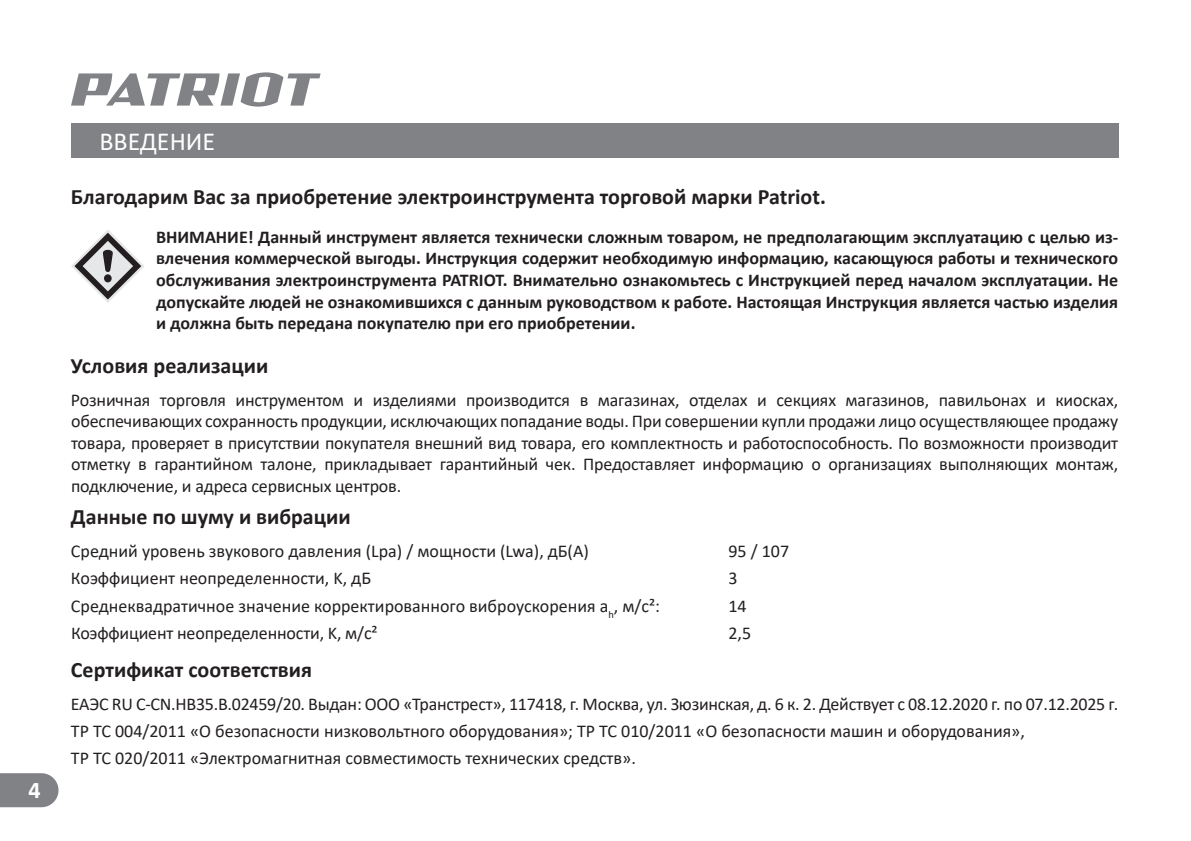
<style>
.page{position:relative;width:1191px;height:841px;background:#fff}
.page>*{position:absolute;margin:0;border:0;box-sizing:border-box;transform-origin:0 0}
.t1{font:26px "Calibri";color:#fff}
.t2{font:700 24px "Calibri";color:#fff}
.t3{font:700 22px "Calibri";color:#231f20}
.t4{font:18px/27.2px "Calibri";color:#231f20}
.t5{font:700 18px/21.6px "Calibri";color:#231f20;text-align:justify}
</style>
<div class="page">
<svg style="left:71px;top:72px;width:249px;height:35px"></svg>
<div style="left:71px;top:123px;width:1047px;height:34px;background:#808285"></div>
<svg style="left:0;top:773px;width:58px;height:34px;background:#87898c"></svg>
<svg style="left:71px;top:230px;width:73px;height:73px"></svg>
<h2 class="t2" style="left:28px;top:773px;width:14px">4</h2>
<h1 class="t1" style="left:99px;top:123px;width:117px">ВВЕДЕНИЕ</h1>
<p class="t3" style="left:71px;top:181px;width:756px">Благодарим Вас за приобретение электроинструмента торговой марки Patriot.</p>
<p class="t5" style="left:156px;top:226px;width:963px">ВНИМАНИЕ! Данный инструмент является технически сложным товаром, не предполагающим эксплуатацию с целью из&shy;влечения коммерческой выгоды. Инструкция содержит необходимую информацию, касающуюся работы и технического обслуживания электроинструмента PATRIOT. Внимательно ознакомьтесь с Инструкцией перед началом эксплуатации. Не допускайте людей не ознакомившихся с данным руководством к работе. Настоящая Инструкция является частью изделия и должна быть передана покупателю при его приобретении.</p>
<p class="t3" style="left:71px;top:350px;width:199px">Условия реализации</p>
<p class="t4" style="left:71px;top:388px;width:1048px;line-height:21.6px;text-align:justify">Розничная торговля инструментом и изделиями производится в магазинах, отделах и секциях магазинов, павильонах и киосках, обеспечивающих сохранность продукции, исключающих попадание воды. При совершении купли продажи лицо осуществляющее продажу товара, проверяет в присутствии покупателя внешний вид товара, его комплектность и работоспособность. По возможности производит отметку в гарантийном талоне, прикладывает гарантийный чек. Предоставляет информацию о организациях выполняющих монтаж, подключение, и адреса сервисных центров.</p>
<p class="t3" style="left:71px;top:501px;width:281px">Данные по шуму и вибрации</p>
<p class="t4" style="left:71px;top:537px;width:590px">Средний уровень звукового давления (Lpa) / мощности (Lwa), дБ(A)<br>Коэффициент неопределенности, K, дБ<br>Среднеквадратичное значение корректированного виброускорения a<sub>h</sub>, м/с²:<br>Коэффициент неопределенности, K, м/с²</p>
<p class="t3" style="left:71px;top:653px;width:242px">Сертификат соответствия</p>
<p class="t4" style="left:71px;top:689px;width:1048px">EAЭС RU C-CN.HB35.B.02459/20. Выдан: ООО «Транстрест», 117418, г. Москва, ул. Зюзинская, д. 6 к. 2. Действует с 08.12.2020 г. по 07.12.2025 г.<br>ТР ТС 004/2011 «О безопасности низковольтного оборудования»; ТР ТС 010/2011 «О безопасности машин и оборудования»,<br>ТР ТС 020/2011 «Электромагнитная совместимость технических средств».</p>
<p class="t4" style="left:728px;top:537px;width:62px">95 / 107<br>3<br>14<br>2,5</p>
</div>
